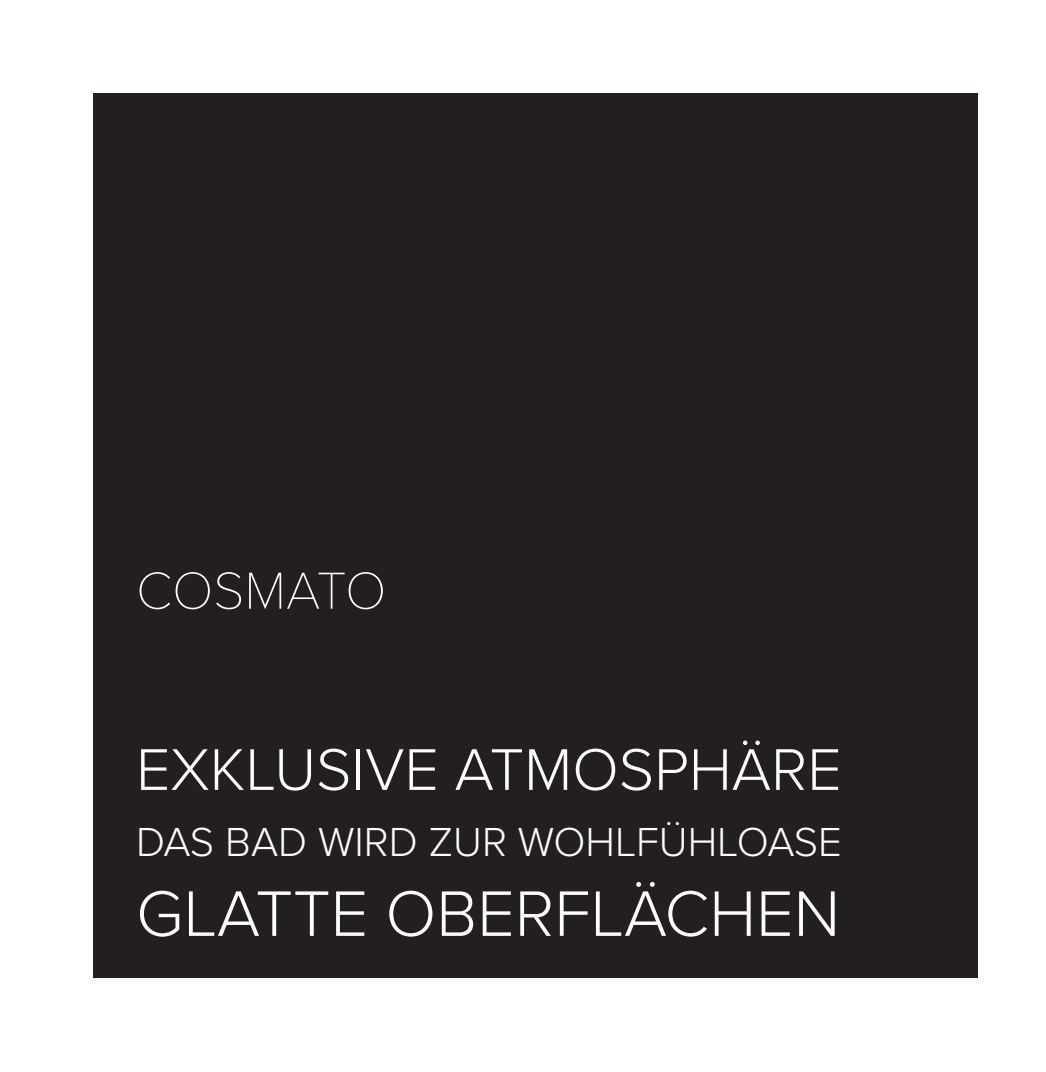
<style>
.page{position:relative;width:1046px;height:1072px;background:#fff}
.page>*{position:absolute;margin:0;border:0;box-sizing:border-box;transform-origin:0 0}
.t1{font:300 66.6px "Proxima Nova";color:#fff}
.t2{font:300 60.9px "Proxima Nova";color:#fff}
.t3{font:100 54px "Proxima Nova T";color:#fff}
.t4{font:300 42px "Proxima Nova";color:#fff}
</style>
<div class="page">
<div style="left:94px;top:94px;width:884px;height:884px;background:#231f20"></div>
<p class="t3" style="left:136px;top:558px;width:252px">COSMATO</p>
<p class="t2" style="left:136px;top:724px;width:707px">EXKLUSIVE ATMOSPHÄRE</p>
<p class="t4" style="left:136px;top:810px;width:707px">DAS BAD WIRD ZUR WOHLFÜHLOASE</p>
<p class="t1" style="left:136px;top:864px;width:706px">GLATTE OBERFLÄCHEN</p>
</div>
